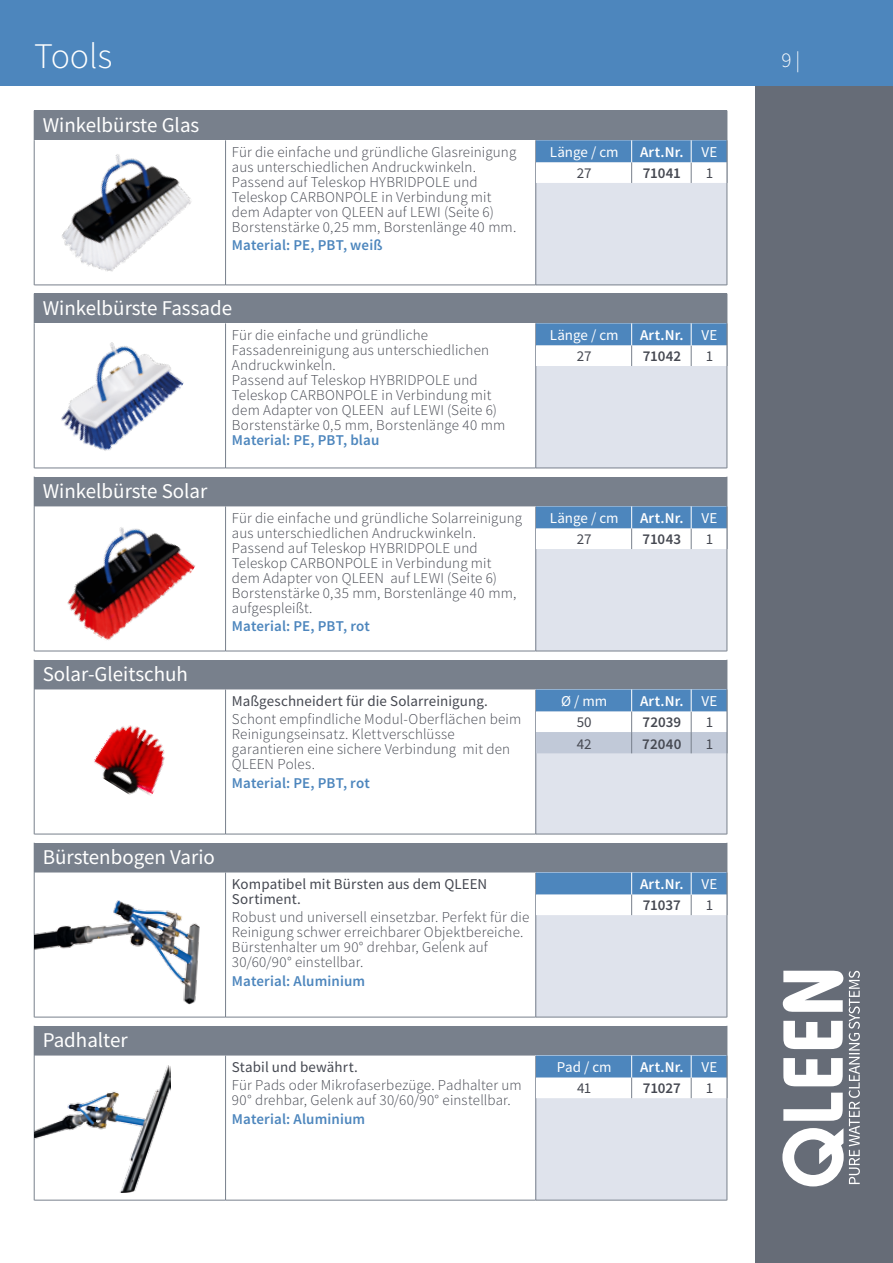
<style>
.page{position:relative;width:893px;height:1263px;background:#fff}
.page>*{position:absolute;margin:0;border:0;box-sizing:border-box;transform-origin:0 0}
.t1{font:300 36px "Source Sans Pro";color:#fff}
.t2{font:21px "Source Sans Pro";color:#fff}
.t3{font:300 21px "Source Sans Pro";color:#fff}
.t4{font:300 15px/15px "Source Sans Pro";letter-spacing:.01em;color:#454851}
.t5{font:600 15px "Source Sans Pro";letter-spacing:.01em;color:#4d86bd}
.t6{font:15px/15px "Source Sans Pro";letter-spacing:.005em;color:#454851}
.t7{font:600 15px/21px "Source Sans Pro";letter-spacing:.015em;color:#fff}
.t8{font:15px "Source Sans Pro";color:#fff}
.t9{font:600 15px "Source Sans Pro";color:#454851}
.s1{font-weight:400}
.s2{color:#454851}
</style>
<div class="page">
<div style="left:755px;top:0;width:138px;height:1263px;background:#666c77"></div>
<div style="left:0;top:0;width:893px;height:86px;background:#4d86bd"></div>
<svg style="left:782px;top:971px;width:78px;height:215px"></svg>
<div style="left:34px;top:111px;width:693px;height:29px;background:#78808c"></div>
<svg style="left:35px;top:284px;width:500px;height:1px"></svg>
<div style="left:536px;top:140px;width:191px;height:145px;background:#dfe3ec"></div>
<hr style="left:34px;top:140px;width:1px;height:145px;background:#78808c">
<hr style="left:225px;top:140px;width:1px;height:145px;background:#78808c">
<hr style="left:535px;top:140px;width:1px;height:145px;background:#78808c">
<hr style="left:727px;top:140px;width:1px;height:145px;background:#78808c">
<hr style="left:34px;top:285px;width:191px;height:1px;background:#78808c">
<hr style="left:226px;top:285px;width:310px;height:1px;background:#78808c">
<hr style="left:536px;top:285px;width:191px;height:1px;background:#78808c">
<img style="left:51px;top:154px;width:146px;height:131px">
<svg style="left:536px;top:111px;width:192px;height:72px"></svg>
<div style="left:34px;top:294px;width:693px;height:29px;background:#78808c"></div>
<svg style="left:35px;top:467px;width:500px;height:1px"></svg>
<div style="left:536px;top:323px;width:191px;height:145px;background:#dfe3ec"></div>
<hr style="left:34px;top:323px;width:1px;height:145px;background:#78808c">
<hr style="left:225px;top:323px;width:1px;height:145px;background:#78808c">
<hr style="left:535px;top:323px;width:1px;height:145px;background:#78808c">
<hr style="left:727px;top:323px;width:1px;height:145px;background:#78808c">
<hr style="left:34px;top:468px;width:191px;height:1px;background:#78808c">
<hr style="left:226px;top:468px;width:310px;height:1px;background:#78808c">
<hr style="left:536px;top:468px;width:191px;height:1px;background:#78808c">
<img style="left:54px;top:342px;width:134px;height:126px">
<svg style="left:536px;top:294px;width:192px;height:72px"></svg>
<div style="left:34px;top:477px;width:693px;height:29px;background:#78808c"></div>
<svg style="left:35px;top:506px;width:500px;height:145px"></svg>
<div style="left:536px;top:506px;width:191px;height:145px;background:#dfe3ec"></div>
<hr style="left:34px;top:506px;width:1px;height:145px;background:#78808c">
<hr style="left:225px;top:506px;width:1px;height:145px;background:#78808c">
<hr style="left:535px;top:506px;width:1px;height:145px;background:#78808c">
<hr style="left:727px;top:506px;width:1px;height:145px;background:#78808c">
<hr style="left:34px;top:651px;width:191px;height:1px;background:#78808c">
<hr style="left:226px;top:651px;width:310px;height:1px;background:#78808c">
<hr style="left:536px;top:651px;width:191px;height:1px;background:#78808c">
<img style="left:59px;top:511px;width:140px;height:140px">
<svg style="left:536px;top:477px;width:192px;height:72px"></svg>
<div style="left:34px;top:660px;width:693px;height:29px;background:#78808c"></div>
<svg style="left:35px;top:689px;width:500px;height:145px"></svg>
<div style="left:536px;top:689px;width:191px;height:145px;background:#dfe3ec"></div>
<hr style="left:34px;top:689px;width:1px;height:145px;background:#78808c">
<hr style="left:225px;top:689px;width:1px;height:145px;background:#78808c">
<hr style="left:535px;top:689px;width:1px;height:145px;background:#78808c">
<hr style="left:727px;top:689px;width:1px;height:145px;background:#78808c">
<hr style="left:34px;top:834px;width:191px;height:1px;background:#78808c">
<hr style="left:226px;top:834px;width:310px;height:1px;background:#78808c">
<hr style="left:536px;top:834px;width:191px;height:1px;background:#78808c">
<img style="left:88px;top:715px;width:91px;height:90px">
<svg style="left:536px;top:660px;width:192px;height:93px"></svg>
<div style="left:34px;top:843px;width:693px;height:29px;background:#78808c"></div>
<svg style="left:35px;top:872px;width:500px;height:145px"></svg>
<div style="left:536px;top:872px;width:191px;height:145px;background:#dfe3ec"></div>
<hr style="left:34px;top:872px;width:1px;height:145px;background:#78808c">
<hr style="left:225px;top:872px;width:1px;height:145px;background:#78808c">
<hr style="left:535px;top:872px;width:1px;height:145px;background:#78808c">
<hr style="left:727px;top:872px;width:1px;height:145px;background:#78808c">
<hr style="left:34px;top:1017px;width:191px;height:1px;background:#78808c">
<hr style="left:226px;top:1017px;width:310px;height:1px;background:#78808c">
<hr style="left:536px;top:1017px;width:191px;height:1px;background:#78808c">
<img style="left:34px;top:901px;width:191px;height:116px">
<svg style="left:536px;top:843px;width:192px;height:72px"></svg>
<div style="left:34px;top:1026px;width:693px;height:29px;background:#78808c"></div>
<svg style="left:35px;top:1055px;width:500px;height:145px"></svg>
<div style="left:536px;top:1055px;width:191px;height:145px;background:#dfe3ec"></div>
<hr style="left:34px;top:1055px;width:1px;height:145px;background:#78808c">
<hr style="left:225px;top:1055px;width:1px;height:145px;background:#78808c">
<hr style="left:535px;top:1055px;width:1px;height:145px;background:#78808c">
<hr style="left:727px;top:1055px;width:1px;height:145px;background:#78808c">
<hr style="left:34px;top:1200px;width:191px;height:1px;background:#78808c">
<hr style="left:226px;top:1200px;width:310px;height:1px;background:#78808c">
<hr style="left:536px;top:1200px;width:191px;height:1px;background:#78808c">
<img style="left:34px;top:1065px;width:137px;height:127px">
<svg style="left:536px;top:1026px;width:192px;height:72px"></svg>
<h1 class="t1" style="left:34px;top:34px;width:80px">Tools</h1>
<h2 class="t3" style="left:781px;top:47px;width:21px">9 |</h2>
<h2 class="t2" style="left:43px;top:112px;width:158px">Winkelbürste Glas</h2>
<p class="t4" style="left:232px;top:144px;width:286px">Für die einfache und gründliche Glasreinigung aus unterschiedlichen Andruckwinkeln.<br>Passend auf Teleskop HYBRIDPOLE und Teleskop CARBONPOLE in Verbindung mit dem Adapter von QLEEN auf LEWI (Seite 6)<br>Borstenstärke 0,25 mm, Borstenlänge 40 mm.</p>
<p class="t5" style="left:232px;top:235px;width:152px">Material: PE, PBT, weiß</p>
<h2 class="t2" style="left:43px;top:295px;width:191px">Winkelbürste Fassade</h2>
<h2 class="t2" style="left:43px;top:478px;width:166px">Winkelbürste Solar</h2>
<h2 class="t2" style="left:43px;top:661px;width:147px">Solar-Gleitschuh</h2>
<p class="t4" style="left:232px;top:327px;width:275px">Für die einfache und gründliche Fassadenreinigung aus unterschiedlichen Andruckwinkeln.<br>Passend auf Teleskop HYBRIDPOLE und Teleskop CARBONPOLE in Verbindung mit dem Adapter von QLEEN auf LEWI (Seite 6)<br>Borstenstärke 0,5 mm, Borstenlänge 40 mm</p>
<p class="t5" style="left:232px;top:430px;width:149px">Material: PE, PBT, blau</p>
<p class="t4" style="left:232px;top:510px;width:292px">Für die einfache und gründliche Solarreinigung aus unterschiedlichen Andruckwinkeln.<br>Passend auf Teleskop HYBRIDPOLE und Teleskop CARBONPOLE in Verbindung mit dem Adapter von QLEEN auf LEWI (Seite 6)<br>Borstenstärke 0,35 mm, Borstenlänge 40 mm, aufgespleißt.</p>
<p class="t5" style="left:232px;top:616px;width:139px">Material: PE, PBT, rot</p>
<p class="t6" style="left:232px;top:693px;width:257px">Maßgeschneidert für die Solarreinigung.</p>
<p class="t4" style="left:232px;top:712px;width:291px">Schont empfindliche Modul-Oberflächen beim Reinigungseinsatz. Klettverschlüsse garantieren eine sichere Verbindung mit den QLEEN Poles.</p>
<p class="t5" style="left:232px;top:773px;width:139px">Material: PE, PBT, rot</p>
<p class="t8" style="left:550px;top:143px;width:70px">Länge / cm</p>
<p class="t7" style="left:640px;top:142px;width:79px">Art.Nr. <span class="s1">VE</span></p>
<p class="t6" style="left:577px;top:166px;width:16px">27</p>
<p class="t9" style="left:643px;top:163px;width:40px">71041</p>
<p class="t6" style="left:706px;top:166px;width:9px">1</p>
<p class="t8" style="left:550px;top:326px;width:70px">Länge / cm</p>
<p class="t7" style="left:640px;top:325px;width:79px">Art.Nr. <span class="s1">VE</span></p>
<p class="t6" style="left:577px;top:349px;width:16px">27</p>
<p class="t9" style="left:643px;top:346px;width:40px">71042</p>
<p class="t6" style="left:706px;top:349px;width:9px">1</p>
<p class="t8" style="left:550px;top:509px;width:70px">Länge / cm</p>
<p class="t7" style="left:640px;top:508px;width:79px">Art.Nr. <span class="s1">VE</span></p>
<p class="t6" style="left:577px;top:532px;width:16px">27</p>
<p class="t9" style="left:643px;top:529px;width:40px">71043</p>
<p class="t6" style="left:706px;top:532px;width:9px">1</p>
<p class="t8" style="left:561px;top:692px;width:48px">Ø / mm</p>
<p class="t7" style="left:640px;top:691px;width:79px">Art.Nr. <span class="s1">VE</span></p>
<p class="t6" style="left:577px;top:715px;width:17px">50</p>
<p class="t9" style="left:642px;top:712px;width:40px">72039</p>
<p class="t6" style="left:706px;top:715px;width:9px">1</p>
<p class="t6" style="left:577px;top:736px;width:16px">42</p>
<p class="t9" style="left:642px;top:734px;width:41px">72040</p>
<p class="t6" style="left:706px;top:736px;width:9px">1</p>
<h2 class="t2" style="left:43px;top:844px;width:174px">Bürstenbogen Vario</h2>
<p class="t6" style="left:232px;top:876px;width:257px">Kompatibel mit Bürsten aus dem QLEEN<br>Sortiment.</p>
<p class="t4" style="left:232px;top:910px;width:299px">Robust und universell einsetzbar. Perfekt für die Reinigung schwer erreichbarer Objektbereiche.<br>Bürstenhalter um 90° drehbar, Gelenk auf 30/60/90° einstellbar.</p>
<p class="t5" style="left:232px;top:971px;width:135px">Material: Aluminium</p>
<h2 class="t2" style="left:43px;top:1027px;width:87px">Padhalter</h2>
<p class="t6" style="left:232px;top:1059px;width:127px">Stabil und bewährt.</p>
<p class="t4" style="left:232px;top:1078px;width:291px">Für Pads oder Mikrofaserbezüge. Padhalter um<br>90° drehbar, Gelenk auf 30/60/90° einstellbar.</p>
<p class="t5" style="left:232px;top:1109px;width:135px">Material: Aluminium</p>
<p class="t7" style="left:640px;top:874px;width:79px">Art.Nr. <span class="s1">VE<br></span><span class="s2">71037</span></p>
<p class="t6" style="left:706px;top:898px;width:9px">1</p>
<p class="t8" style="left:557px;top:1058px;width:57px">Pad / cm</p>
<p class="t7" style="left:640px;top:1057px;width:79px">Art.Nr. <span class="s1">VE</span></p>
<p class="t6" style="left:577px;top:1081px;width:16px">41</p>
<p class="t9" style="left:643px;top:1078px;width:39px">71027</p>
<p class="t6" style="left:706px;top:1081px;width:9px">1</p>
</div>
